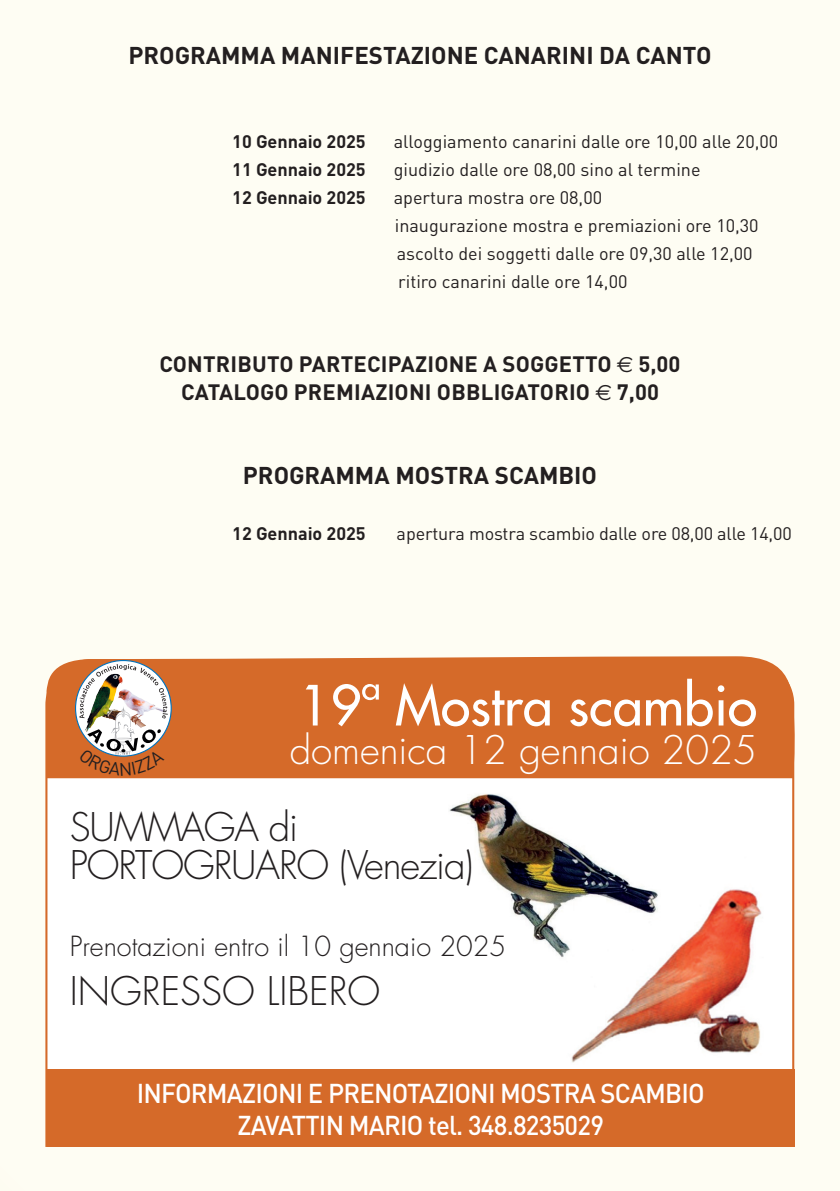
<style>
.page{position:relative;width:840px;height:1191px;background:#fff}
.page>*{position:absolute;margin:0;border:0;box-sizing:border-box;transform-origin:0 0}
.t1{font:500 53.8px "Futura Std";color:#fff}
.t2{font:300 38.4px "Futura Std";letter-spacing:-.03em;color:#231f20}
.t3{font:300 38.4px "Futura Std";color:#fff}
.t4{font:300 38.4px "Futura Std";color:#231f20}
.t5{font:500 27px "DIN Pro";letter-spacing:-.03em;color:#fff;scale:.95 1}
.t6{font:300 27px "Futura Std";color:#231f20}
.t7{font:700 24px "DIN Pro";color:#231f20}
.t8{font:700 22px "DIN Pro";letter-spacing:.01em;color:#231f20}
.t9{font:18px "DIN Pro";color:#231f20}
.t10{font:700 18px "DIN Pro";color:#231f20}
.s1{font-family:"Euro Sans";font-weight:400}
</style>
<div class="page">
<div style="left:0;top:0;width:839px;height:1191px;background:#fefdf3"></div>
<div style="left:45px;top:698px;width:749px;height:449px;background:#fff"></div>
<div style="left:46px;top:656px;width:748px;height:122px;background:#d56a29"></div>
<svg style="left:75px;top:660px;width:96px;height:96px"></svg>
<div style="left:47px;top:1070px;width:746px;height:77px;background:#d56a29"></div>
<img style="left:448px;top:791px;width:220px;height:172px">
<img style="left:553px;top:847px;width:239px;height:223px">
<img style="left:79px;top:664px;width:89px;height:111px">
<p class="t7" style="left:128px;top:39px;width:584px">PROGRAMMA MANIFESTAZIONE CANARINI DA CANTO</p>
<p class="t10" style="left:232px;top:129px;width:135px">10 Gennaio 2025</p>
<p class="t9" style="left:393px;top:129px;width:386px">alloggiamento canarini dalle ore 10,00 alle 20,00</p>
<p class="t10" style="left:232px;top:157px;width:135px">11 Gennaio 2025</p>
<p class="t9" style="left:393px;top:157px;width:308px">giudizio dalle ore 08,00 sino al termine</p>
<p class="t10" style="left:232px;top:185px;width:135px">12 Gennaio 2025</p>
<p class="t9" style="left:393px;top:185px;width:210px">apertura mostra ore 08,00</p>
<p class="t9" style="left:394px;top:213px;width:365px">inaugurazione mostra e premiazioni ore 10,30</p>
<p class="t9" style="left:396px;top:241px;width:357px">ascolto dei soggetti dalle ore 09,30 alle 12,00</p>
<p class="t9" style="left:398px;top:269px;width:230px">ritiro canarini dalle ore 14,00</p>
<p class="t8" style="left:159px;top:349px;width:522px">CONTRIBUTO PARTECIPAZIONE A SOGGETTO <span class="s1">€</span> 5,00</p>
<p class="t8" style="left:181px;top:377px;width:479px">CATALOGO PREMIAZIONI OBBLIGATORIO <span class="s1">€</span> 7,00</p>
<p class="t7" style="left:243px;top:459px;width:355px">PROGRAMMA MOSTRA SCAMBIO</p>
<p class="t10" style="left:232px;top:521px;width:135px">12 Gennaio 2025</p>
<p class="t9" style="left:396px;top:521px;width:396px">apertura mostra scambio dalle ore 08,00 alle 14,00</p>
<p class="t1" style="left:299px;top:672px;width:459px">19ª Mostra scambio</p>
<p class="t3" style="left:289px;top:726px;width:468px">domenica 12 gennaio 2025</p>
<p class="t2" style="left:70px;top:803px;width:230px">SUMMAGA di</p>
<p class="t2" style="left:70px;top:842px;width:405px">PORTOGRUARO (Venezia)</p>
<p class="t6" style="left:70px;top:930px;width:438px">Prenotazioni entro il 10 gennaio 2025</p>
<p class="t4" style="left:70px;top:967px;width:312px">INGRESSO LIBERO</p>
<p class="t5" style="left:137px;top:1074px;width:599px">INFORMAZIONI E PRENOTAZIONI MOSTRA SCAMBIO</p>
<p class="t5" style="left:237px;top:1106px;width:387px">ZAVATTIN MARIO tel. 348.8235029</p>
</div>
